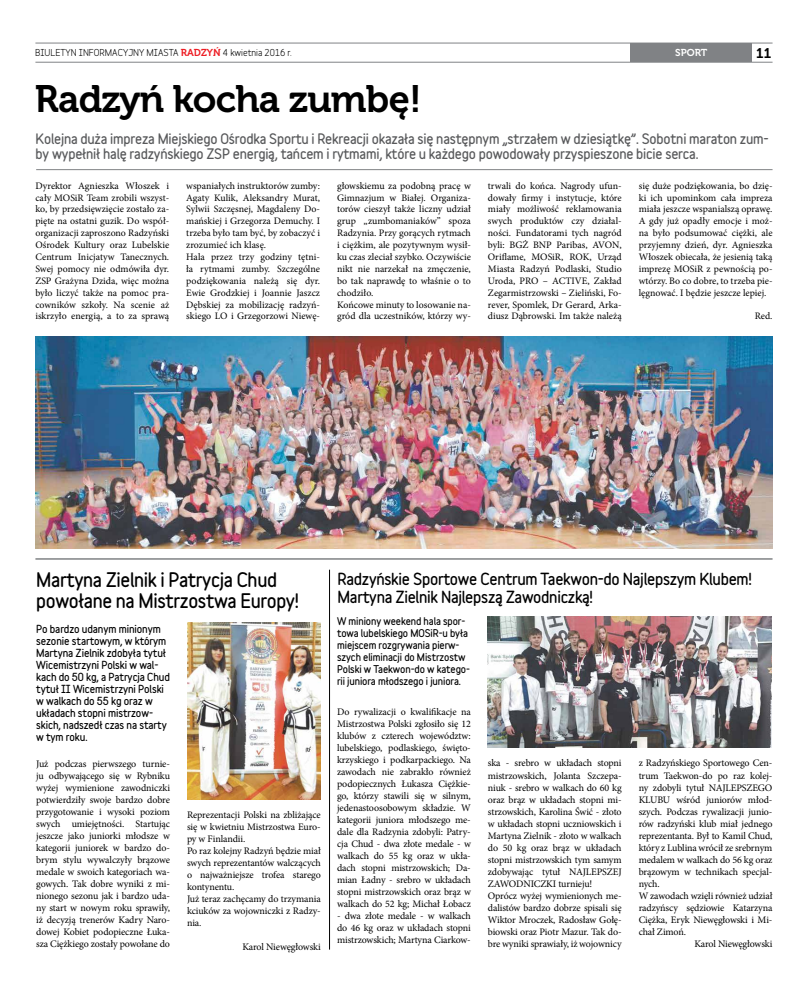
<style>
.page{position:relative;width:808px;height:993px;background:#fff}
.page>*{position:absolute;margin:0;border:0;box-sizing:border-box;transform-origin:0 0}
.t1{font:38px "Museo 700";letter-spacing:-.02em;color:#000}
.t2{font:900 18px/21.6px "Variable";letter-spacing:-.02em;color:#000}
.t3{font:900 15px/18px "Variable";letter-spacing:-.02em;color:#000}
.t4{font:14px "Museo 700";color:#000}
.t5{font:900 13px/15px "Variable";letter-spacing:-.015em;color:#58595b}
.t6{font:10px/12px "Minion Pro";letter-spacing:-.01em;color:#000;text-align:justify}
.t7{font:900 10px/12px "Variable";letter-spacing:-.01em;color:#000}
.t8{font:10px "Museo 700";color:#fff}
.t9{font:9.9px/11.9px "Minion Pro";color:#000;text-align:justify}
.t10{font:900 9.6px/12px "Variable";letter-spacing:-.01em;color:#000}
.t11{font:700 9px "Variable";color:#000}
.s1{font-family:"Museo 700";font-weight:400;font-size:10px;color:#ed1d24}
</style>
<div class="page">
<hr style="left:35px;top:43px;width:737px;height:1px;background:#808285">
<hr style="left:35px;top:62px;width:737px;height:1px;background:#808285">
<div style="left:631px;top:43px;width:121px;height:19px;background:#808285"></div>
<hr style="left:36px;top:169px;width:736px;height:1px;background:#808285">
<img style="left:36px;top:337px;width:736px;height:211px">
<img style="left:187px;top:622px;width:134px;height:177px">
<img style="left:488px;top:616px;width:284px;height:131px">
<hr style="left:35px;top:558px;width:737px;height:1px;background:#808285">
<hr style="left:329px;top:569px;width:1px;height:380px;background:#000">
<p class="t11" style="left:35px;top:45px;width:258px">BIULETYN INFORMACYJNY MIASTA <span class="s1">RADZYŃ</span> 4 kwietnia 2016 r.</p>
<p class="t8" style="left:675px;top:47px;width:34px">SPORT</p>
<h1 class="t1" style="left:35px;top:77px;width:388px">Radzyń kocha zumbę!</h1>
<h3 class="t4" style="left:756px;top:45px;width:16px">11</h3>
<p class="t5" style="left:36px;top:131px;width:735px">Kolejna duża impreza Miejskiego Ośrodka Sportu i Rekreacji okazała się następnym „strzałem w dziesiątkę”. Sobotni maraton zum&shy;by wypełnił halę radzyńskiego ZSP energią, tańcem i rytmami, które u każdego powodowały przyspieszone bicie serca.</p>
<p class="t9" style="left:35px;top:179px;width:135px">Dyrektor Agnieszka Włoszek i cały MOSiR Team zrobili wszyst&shy;ko, by przedsięwzięcie zostało za&shy;pięte na ostatni guzik. Do współ&shy;organizacji zaproszono Radzyński Ośrodek Kultury oraz Lubelskie Centrum Inicjatyw Tanecznych.<br>Swej pomocy nie odmówiła dyr.<br>ZSP Grażyna Dzida, więc można było liczyć także na pomoc pra&shy;cowników szkoły. Na scenie aż iskrzyło energią, a to za sprawą</p>
<p class="t9" style="left:186px;top:179px;width:135px;text-align:left">wspaniałych instruktorów zumby:<br>Agaty Kulik, Aleksandry Murat,<br>Sylwii Szczęsnej, Magdaleny Do&shy;mańskiej i Grzegorza Demuchy. I trzeba było tam być, by zobaczyć i zrozumieć ich klasę.<br>Hala przez trzy godziny tętni&shy;ła rytmami zumby. Szczególne podziękowania należą się dyr.<br>Ewie Grodzkiej i Joannie Jaszcz<br>Dębskiej za mobilizację radzyń&shy;skiego LO i Grzegorzowi Niewę-</p>
<p class="t9" style="left:337px;top:179px;width:135px;text-align:left">głowskiemu za podobną pracę w<br>Gimnazjum w Białej. Organiza&shy;torów cieszył także liczny udział grup „zumbomaniaków” spoza<br>Radzynia. Przy gorących rytmach i ciężkim, ale pozytywnym wysił&shy;ku czas zleciał szybko. Oczywiście nikt nie narzekał na zmęczenie, bo tak naprawdę to właśnie o to chodziło.<br>Końcowe minuty to losowanie na&shy;gród dla uczestników, którzy wy-</p>
<p class="t9" style="left:488px;top:179px;width:135px">trwali do końca. Nagrody ufun&shy;dowały firmy i instytucje, które miały możliwość reklamowania swych produktów czy działal&shy;ności. Fundatorami tych nagród byli: BGŻ BNP Paribas, AVON, Oriflame, MOSiR, ROK, Urząd Miasta Radzyń Podlaski, Studio Uroda, PRO – ACTIVE, Zakład Zegarmistrzowski – Zieliński, Fo&shy;rever, Spomlek, Dr Gerard, Arka&shy;diusz Dąbrowski. Im także należą</p>
<p class="t9" style="left:639px;top:179px;width:135px">się duże podziękowania, bo dzię&shy;ki ich upominkom cała impreza miała jeszcze wspanialszą oprawę.<br>A gdy już opadły emocje i moż&shy;na było podsumować ciężki, ale przyjemny dzień, dyr. Agnieszka Włoszek obiecała, że jesienią taką imprezę MOSiR z pewnością po&shy;wtórzy. Bo co dobre, to trzeba pie&shy;lęgnować. I będzie jeszcze lepiej.</p>
<p class="t9" style="left:755px;top:310px;width:19px">Red.</p>
<h2 class="t2" style="left:36px;top:568px;width:264px">Martyna Zielnik i Patrycja Chud powołane na Mistrzostwa Europy!</h2>
<p class="t7" style="left:36px;top:622px;width:135px">Po bardzo udanym minionym sezonie startowym, w którym<br>Martyna Zielnik zdobyła tytuł<br>Wicemistrzyni Polski w wal&shy;kach do 50 kg, a Patrycja Chud tytuł II Wicemistrzyni Polski w walkach do 55 kg oraz w układach stopni mistrzow&shy;skich, nadszedł czas na starty w tym roku.</p>
<p class="t6" style="left:36px;top:757px;width:135px">Już podczas pierwszego turnie&shy;ju odbywającego się w Rybniku wyżej wymienione zawodniczki potwierdziły swoje bardzo dobre przygotowanie i wysoki poziom swych umiejętności. Startując jeszcze jako juniorki młodsze w kategorii juniorek w bardzo do&shy;brym stylu wywalczyły brązowe medale w swoich kategoriach wa&shy;gowych. Tak dobre wyniki z mi&shy;nionego sezonu jak i bardzo uda&shy;ny start w nowym roku sprawiły, iż decyzją trenerów Kadry Naro&shy;dowej Kobiet podopieczne Łuka&shy;sza Ciężkiego zostały powołane do</p>
<p class="t6" style="left:187px;top:808px;width:135px;text-align:left">Reprezentacji Polski na zbliżające się w kwietniu Mistrzostwa Euro&shy;py w Finlandii.<br>Po raz kolejny Radzyń będzie miał swych reprezentantów walczących o najważniejsze trofea starego kontynentu.<br>Już teraz zachęcamy do trzymania kciuków za wojowniczki z Radzy&shy;nia.</p>
<p class="t6" style="left:242px;top:940px;width:80px">Karol Niewęgłowski</p>
<h3 class="t3" style="left:337px;top:569px;width:416px">Radzyńskie Sportowe Centrum Taekwon-do Najlepszym Klubem!<br>Martyna Zielnik Najlepszą Zawodniczką!</h3>
<p class="t10" style="left:337px;top:615px;width:134px">W miniony weekend hala spor&shy;towa lubelskiego MOSiR-u była miejscem rozgrywania pierw&shy;szych eliminacji do Mistrzostw<br>Polski w Taekwon-do w katego&shy;rii juniora młodszego i juniora.</p>
<p class="t6" style="left:337px;top:705px;width:135px">Do rywalizacji o kwalifikacje na Mistrzostwa Polski zgłosiło się 12 klubów z czterech województw: lubelskiego, podlaskiego, święto&shy;krzyskiego i podkarpackiego. Na zawodach nie zabrakło również podopiecznych Łukasza Ciężkie&shy;go, którzy stawili się w silnym, jedenastoosobowym składzie. W kategorii juniora młodszego me&shy;dale dla Radzynia zdobyli: Patry&shy;cja Chud - dwa złote medale - w walkach do 55 kg oraz w ukła&shy;dach stopni mistrzowskich; Da&shy;mian Ładny - srebro w układach stopni mistrzowskich oraz brąz w walkach do 52 kg; Michał Łobacz</p>
<p class="t6" style="left:337px;top:909px;width:135px">- dwa złote medale - w walkach do 46 kg oraz w układach stopni mistrzowskich; Martyna Ciarkow-</p>
<p class="t6" style="left:488px;top:757px;width:135px;text-align:left">ska - srebro w układach stopni mistrzowskich, Jolanta Szczepa&shy;niuk - srebro w walkach do 60 kg oraz brąz w układach stopni mi&shy;strzowskich, Karolina Świć - złoto w układach stopni uczniowskich i<br>Martyna Zielnik - złoto w walkach do 50 kg oraz brąz w układach stopni mistrzowskich tym samym zdobywając tytuł NAJLEPSZEJ<br>ZAWODNICZKI turnieju!<br>Oprócz wyżej wymienionych me&shy;dalistów bardzo dobrze spisali się<br>Wiktor Mroczek, Radosław Gołę&shy;biowski oraz Piotr Mazur. Tak do&shy;bre wyniki sprawiały, iż wojownicy</p>
<p class="t6" style="left:639px;top:757px;width:135px">z Radzyńskiego Sportowego Cen-</p>
<p class="t6" style="left:639px;top:769px;width:135px">trum Taekwon-do po raz kolej-</p>
<p class="t6" style="left:639px;top:781px;width:135px">ny zdobyli tytuł NAJLEPSZEGO</p>
<p class="t6" style="left:639px;top:793px;width:135px">KLUBU wśród juniorów młod-</p>
<p class="t6" style="left:639px;top:805px;width:135px">szych. Podczas rywalizacji junio-</p>
<p class="t6" style="left:639px;top:817px;width:135px">rów radzyński klub miał jednego</p>
<p class="t6" style="left:639px;top:829px;width:135px">reprezentanta. Był to Kamil Chud,</p>
<p class="t6" style="left:639px;top:841px;width:135px">który z Lublina wrócił ze srebrnym</p>
<p class="t6" style="left:639px;top:853px;width:135px">medalem w walkach do 56 kg oraz</p>
<p class="t6" style="left:639px;top:865px;width:135px">brązowym w technikach specjal-</p>
<p class="t6" style="left:639px;top:877px;width:23px">nych.</p>
<p class="t6" style="left:639px;top:889px;width:135px">W zawodach wzięli również udział</p>
<p class="t6" style="left:639px;top:901px;width:135px">radzyńscy sędziowie Katarzyna</p>
<p class="t6" style="left:639px;top:913px;width:135px">Ciężka, Eryk Niewęgłowski i Mi-</p>
<p class="t6" style="left:639px;top:925px;width:49px">chał Zimoń.</p>
<p class="t6" style="left:694px;top:937px;width:80px">Karol Niewęgłowski</p>
</div>
